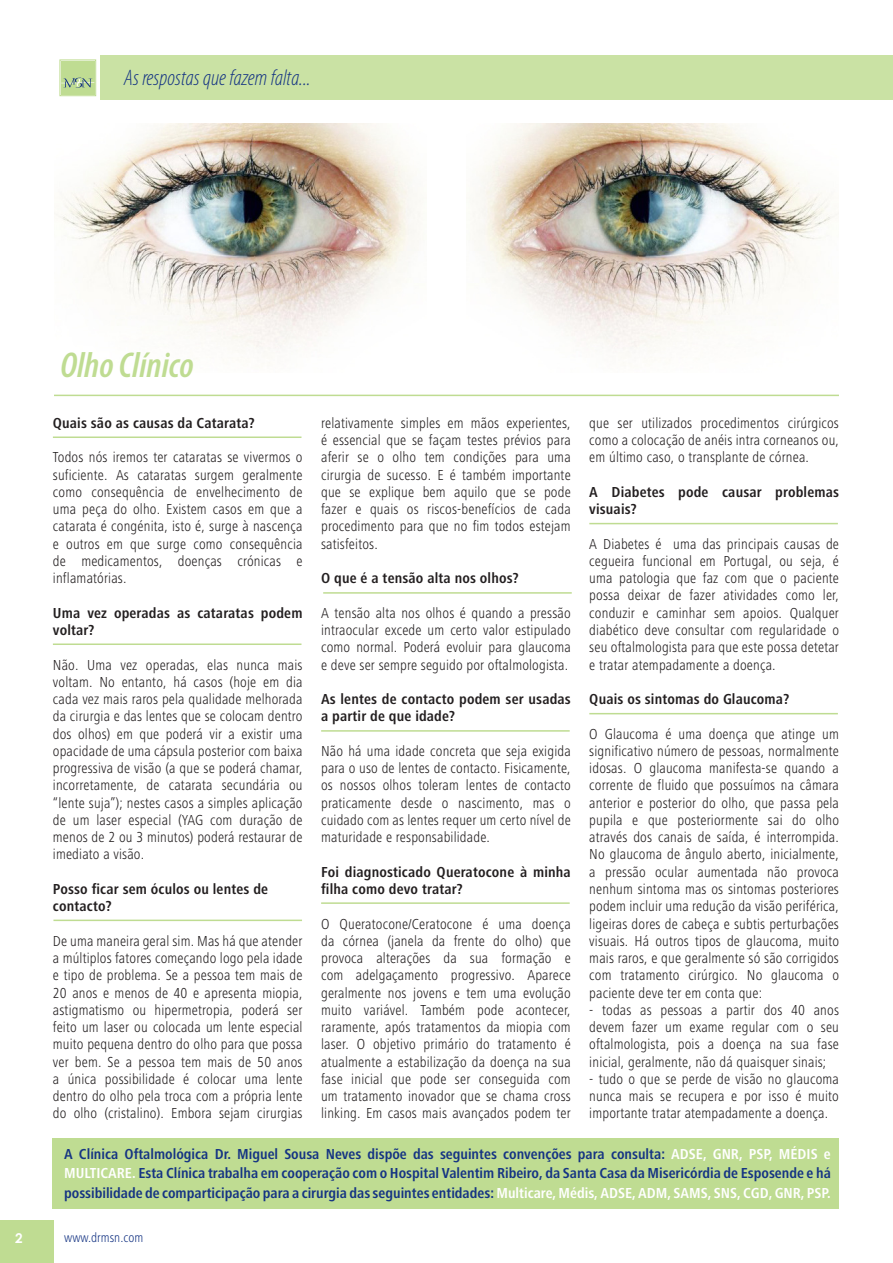
<style>
.page{position:relative;width:893px;height:1263px;background:#fff}
.page>*{position:absolute;margin:0;border:0;box-sizing:border-box;transform-origin:0 0}
.t1{font:italic 600 condensed 36px "Myriad Pro";color:#bfdc92}
.TEXTO{font:italic 300 condensed 22.5px "Myriad Pro";color:#153483}
.t2{font:300 condensed 15px/17.2px "Frutiger Next LT";letter-spacing:.01em;color:#231f20;text-align:justify}
.t3{font:700 condensed 15px/19.5px "Frutiger Next LT";color:#153483;text-align:justify}
.t4{font:700 condensed 15px/17.2px "Frutiger Next LT";letter-spacing:.01em;color:#231f20}
.t5{font:300 condensed 13.5px "Frutiger Next LT";color:#153483}
.t6{font:700 13.5px "Century Gothic";color:#fff}
.s1{color:#fff}
</style>
<div class="page">
<div style="left:0;top:1220px;width:54px;height:43px;background:#bfdc92"></div>
<img style="left:54px;top:123px;width:367px;height:230px">
<img style="left:472px;top:123px;width:367px;height:230px">
<div style="left:53px;top:1138px;width:786px;height:71px;background:#bfdc92"></div>
<hr style="left:54px;top:395px;width:785px;height:1px;background:#bfdc92">
<hr style="left:53px;top:436px;width:248px;height:2px;background:#bfdc92">
<hr style="left:53px;top:643px;width:248px;height:2px;background:#bfdc92">
<hr style="left:323px;top:592px;width:249px;height:2px;background:#bfdc92">
<hr style="left:321px;top:730px;width:249px;height:2px;background:#bfdc92">
<hr style="left:321px;top:902px;width:249px;height:2px;background:#bfdc92">
<hr style="left:589px;top:523px;width:249px;height:1px;background:#bfdc92">
<hr style="left:589px;top:713px;width:249px;height:1px;background:#bfdc92">
<hr style="left:53px;top:919px;width:249px;height:2px;background:#bfdc92">
<div style="left:101px;top:56px;width:792px;height:44px;background:#cae2a4"></div>
<div style="left:60px;top:60px;width:36px;height:36px;border:1px solid #bfdc92"></div>
<div style="left:61px;top:61px;width:34px;height:34px;background:#bfdc92"></div>
<svg style="left:61px;top:78px;width:33px;height:10px"></svg>
<p class="TEXTO" style="left:124px;top:66px;width:188px">As respostas que fazem falta...</p>
<p class="t1" style="left:60px;top:346px;width:135px">Olho Clínico</p>
<p class="t4" style="left:53px;top:414px;width:203px">Quais são as causas da Catarata?</p>
<p class="t2" style="left:53px;top:449px;width:251px">Todos nós iremos ter cataratas se vivermos o suficiente. As cataratas surgem geralmente como consequência de envelhecimento de uma peça do olho. Existem casos em que a catarata é congénita, isto é, surge à nascença e outros em que surge como consequência de medicamentos, doenças crónicas e inflamatórias.</p>
<p class="t4" style="left:53px;top:604px;width:251px">Uma vez operadas as cataratas podem voltar?</p>
<p class="t2" style="left:53px;top:656px;width:251px">Não. Uma vez operadas, elas nunca mais voltam. No entanto, há casos (hoje em dia cada vez mais raros pela qualidade melhorada da cirurgia e das lentes que se colocam dentro dos olhos) em que poderá vir a existir uma opacidade de uma cápsula posterior com baixa progressiva de visão (a que se poderá chamar, incorretamente, de catarata secundária ou “lente suja”); nestes casos a simples aplicação de um laser especial (YAG com duração de menos de 2 ou 3 minutos) poderá restaurar de imediato a visão.</p>
<p class="t4" style="left:53px;top:880px;width:217px">Posso ficar sem óculos ou lentes de</p>
<p class="t4" style="left:53px;top:898px;width:60px">contacto?</p>
<p class="t2" style="left:53px;top:932px;width:251px">De uma maneira geral sim. Mas há que atender a múltiplos fatores começando logo pela idade e tipo de problema. Se a pessoa tem mais de 20 anos e menos de 40 e apresenta miopia, astigmatismo ou hipermetropia, poderá ser feito um laser ou colocada um lente especial muito pequena dentro do olho para que possa ver bem. Se a pessoa tem mais de 50 anos a única possibilidade é colocar uma lente dentro do olho pela troca com a própria lente do olho (cristalino). Embora sejam cirurgias</p>
<p class="t2" style="left:321px;top:414px;width:251px">relativamente simples em mãos experientes, é essencial que se façam testes prévios para aferir se o olho tem condições para uma cirurgia de sucesso. E é também importante que se explique bem aquilo que se pode fazer e quais os riscos-benefícios de cada procedimento para que no fim todos estejam satisfeitos.</p>
<p class="t4" style="left:321px;top:570px;width:199px">O que é a tensão alta nos olhos?</p>
<p class="t2" style="left:321px;top:604px;width:251px">A tensão alta nos olhos é quando a pressão intraocular excede um certo valor estipulado como normal. Poderá evoluir para glaucoma e deve ser sempre seguido por oftalmologista.</p>
<p class="t4" style="left:321px;top:690px;width:251px">As lentes de contacto podem ser usadas a partir de que idade?</p>
<p class="t2" style="left:321px;top:742px;width:251px">Não há uma idade concreta que seja exigida para o uso de lentes de contacto. Fisicamente, os nossos olhos toleram lentes de contacto praticamente desde o nascimento, mas o cuidado com as lentes requer um certo nível de maturidade e responsabilidade.</p>
<p class="t4" style="left:321px;top:863px;width:251px">Foi diagnosticado Queratocone à minha filha como devo tratar?</p>
<p class="t2" style="left:321px;top:915px;width:251px">O Queratocone/Ceratocone é uma doença da córnea (janela da frente do olho) que provoca alterações da sua formação e com adelgaçamento progressivo. Aparece geralmente nos jovens e tem uma evolução muito variável. Também pode acontecer, raramente, após tratamentos da miopia com laser. O objetivo primário do tratamento é atualmente a estabilização da doença na sua fase inicial que pode ser conseguida com um tratamento inovador que se chama cross linking. Em casos mais avançados podem ter</p>
<p class="t2" style="left:589px;top:414px;width:251px">que ser utilizados procedimentos cirúrgicos como a colocação de anéis intra corneanos ou, em último caso, o transplante de córnea.</p>
<p class="t4" style="left:589px;top:483px;width:251px">A Diabetes pode causar problemas visuais?</p>
<p class="t2" style="left:589px;top:535px;width:251px">A Diabetes é uma das principais causas de cegueira funcional em Portugal, ou seja, é uma patologia que faz com que o paciente possa deixar de fazer atividades como ler, conduzir e caminhar sem apoios. Qualquer diabético deve consultar com regularidade o seu oftalmologista para que este possa detetar e tratar atempadamente a doença.</p>
<p class="t4" style="left:589px;top:690px;width:201px">Quais os sintomas do Glaucoma?</p>
<p class="t2" style="left:589px;top:725px;width:251px">O Glaucoma é uma doença que atinge um significativo número de pessoas, normalmente idosas. O glaucoma manifesta-se quando a corrente de fluido que possuímos na câmara anterior e posterior do olho, que passa pela pupila e que posteriormente sai do olho através dos canais de saída, é interrompida.<br>No glaucoma de ângulo aberto, inicialmente, a pressão ocular aumentada não provoca nenhum sintoma mas os sintomas posteriores podem incluir uma redução da visão periférica, ligeiras dores de cabeça e subtis perturbações visuais. Há outros tipos de glaucoma, muito mais raros, e que geralmente só são corrigidos com tratamento cirúrgico. No glaucoma o paciente deve ter em conta que:</p>
<p class="t2" style="left:589px;top:1001px;width:251px">- todas as pessoas a partir dos 40 anos devem fazer um exame regular com o seu oftalmologista, pois a doença na sua fase inicial, geralmente, não dá quaisquer sinais;</p>
<p class="t2" style="left:589px;top:1070px;width:251px">- tudo o que se perde de visão no glaucoma nunca mais se recupera e por isso é muito importante tratar atempadamente a doença.</p>
<p class="t3" style="left:64px;top:1144px;width:768px">A Clínica Oftalmológica Dr. Miguel Sousa Neves dispõe das seguintes convenções para consulta: <span class="s1">ADSE, GNR, PSP, MÉDIS e MULTICARE.</span> Esta Clínica trabalha em cooperação com o Hospital Valentim Ribeiro, da Santa Casa da Misericórdia de Esposende e há possibilidade de comparticipação para a cirurgia das seguintes entidades: <span class="s1">Multicare, Médis, ADSE, ADM, SAMS, SNS, CGD, GNR, PSP.</span></p>
<p class="t6" style="left:15px;top:1227px;width:9px">2</p>
<p class="t5" style="left:64px;top:1230px;width:81px">www.drmsn.com</p>
</div>
